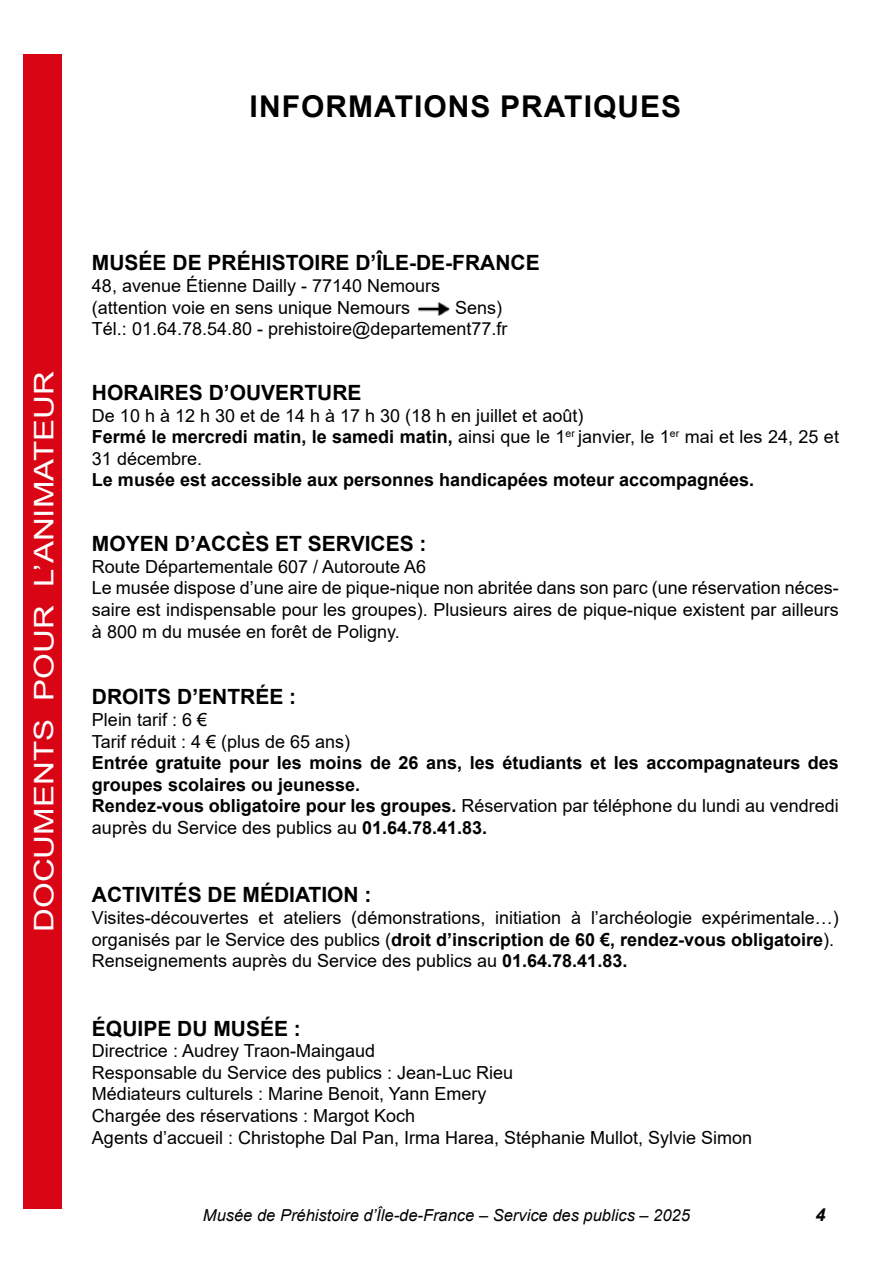
<style>
.page{position:relative;width:893px;height:1263px;background:#fff}
.page>*{position:absolute;margin:0;border:0;box-sizing:border-box;transform-origin:0 0}
.t1{font:700 30px "Arial";letter-spacing:.035em;color:#000}
.t2{font:27px "Arial";color:#fff;scale:1.22 1}
.t3{font:700 21px "Arial";color:#000}
.t4{font:18px/21.6px "Arial";color:#000}
.t5{font:700 18px/21.6px "Arial";color:#000}
.t6{font:italic 700 18px "Arial";color:#000}
.t7{font:italic 16.5px "Arial";color:#000}
.s1{font-weight:700}
.s2{font-weight:400}
</style>
<div class="page">
<div style="left:23px;top:54px;width:39px;height:1155px;background:#d90514"></div>
<img style="left:419px;top:303px;width:30px;height:13px">
<h1 class="t1" style="left:250px;top:85px;width:433px">INFORMATIONS PRATIQUES</h1>
<h2 class="t2" style="left:25px;top:932px;width:461px;rotate:-90deg">DOCUMENTS POUR L’ANIMATEUR</h2>
<p class="t3" style="left:92px;top:248px;width:449px">MUSÉE DE PRÉHISTOIRE D’ÎLE-DE-FRANCE</p>
<p class="t4" style="left:92px;top:275px;width:350px">48, avenue Étienne Dailly - 77140 Nemours (attention voie en sens unique Nemours</p>
<p class="t4" style="left:92px;top:296px;width:417px;text-align:right">Sens)<br>Tél.: 01.64.78.54.80 - prehistoire@departement77.fr</p>
<p class="t3" style="left:92px;top:378px;width:271px">HORAIRES D’OUVERTURE</p>
<p class="t4" style="left:92px;top:404px;width:748px">De 10 h à 12 h 30 et de 14 h à 17 h 30 (18 h en juillet et août)<br><span class="s1">Fermé le mercredi matin, le samedi matin,</span> ainsi que le 1<sup>er</sup> janvier, le 1<sup>er</sup> mai et les 24, 25 et<br>31 décembre.</p>
<p class="t5" style="left:92px;top:469px;width:664px">Le musée est accessible aux personnes handicapées moteur accompagnées.</p>
<p class="t3" style="left:92px;top:529px;width:336px">MOYEN D’ACCÈS ET SERVICES :</p>
<p class="t4" style="left:92px;top:556px;width:748px">Route Départementale 607 / Autoroute A6<br>Le musée dispose d’une aire de pique-nique non abritée dans son parc (une réservation néces&shy;saire est indispensable pour les groupes). Plusieurs aires de pique-nique existent par ailleurs à 800 m du musée en forêt de Poligny.</p>
<p class="t3" style="left:92px;top:682px;width:206px">DROITS D’ENTRÉE :</p>
<p class="t4" style="left:92px;top:709px;width:260px">Plein tarif : 6 €<br>Tarif réduit : 4 € (plus de 65 ans)</p>
<p class="t5" style="left:92px;top:752px;width:748px">Entrée gratuite pour les moins de 26 ans, les étudiants et les accompagnateurs des groupes scolaires ou jeunesse.<br>Rendez-vous obligatoire pour les groupes. <span class="s2">Réservation par téléphone du lundi au vendredi auprès du Service des publics au</span> 01.64.78.41.83.</p>
<p class="t3" style="left:92px;top:880px;width:281px">ACTIVITÉS DE MÉDIATION :</p>
<p class="t4" style="left:92px;top:907px;width:748px">Visites-découvertes et ateliers (démonstrations, initiation à l’archéologie expérimentale…) organisés par le Service des publics (<span class="s1">droit d’inscription de 60 €, rendez-vous obligatoire</span>).<br>Renseignements auprès du Service des publics au <span class="s1">01.64.78.41.83.</span></p>
<p class="t3" style="left:92px;top:1013px;width:210px">ÉQUIPE DU MUSÉE :</p>
<p class="t4" style="left:92px;top:1040px;width:662px">Directrice : Audrey Traon-Maingaud<br>Responsable du Service des publics : Jean-Luc Rieu<br>Médiateurs culturels : Marine Benoit, Yann Emery<br>Chargée des réservations : Margot Koch<br>Agents d’accueil : Christophe Dal Pan, Irma Harea, Stéphanie Mullot, Sylvie Simon</p>
<p class="t7" style="left:203px;top:1204px;width:488px">Musée de Préhistoire d’Île-de-France – Service des publics – 2025</p>
<p class="t6" style="left:816px;top:1203px;width:12px">4</p>
</div>
